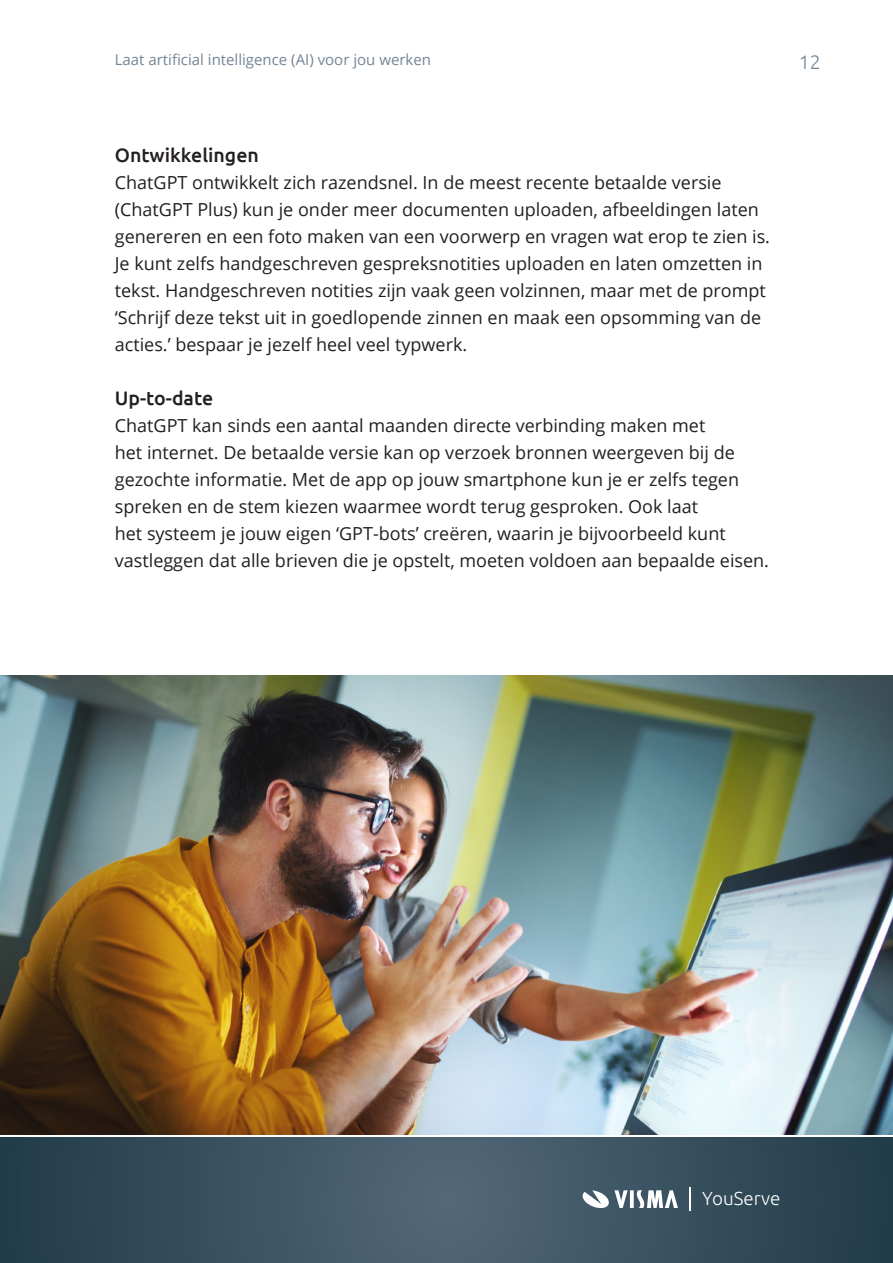
<style>
.page{position:relative;width:893px;height:1263px;background:#fff}
.page>*{position:absolute;margin:0;border:0;box-sizing:border-box;transform-origin:0 0}
.SUBKOP{font:500 19.5px "Ubuntu";color:#231f20}
.t1{font:300 19.5px "Ubuntu";color:#748595}
.t2{font:300 18.75px "Ubuntu";color:#fff}
.PLAT{font:18px/27px "Open Sans";color:#231f20}
.t3{font:15px "Open Sans";color:#748595}
</style>
<div class="page">
<svg style="left:0;top:1137px;width:893px;height:126px;background:#395160"></svg>
<svg style="left:582px;top:1190px;width:96px;height:19px"></svg>
<svg style="left:690px;top:1187px;width:1px;height:24px"></svg>
<img style="left:0;top:675px;width:893px;height:459px">
<p class="t3" style="left:115px;top:50px;width:318px">Laat artificial intelligence (AI) voor jou werken</p>
<p class="t1" style="left:799px;top:50px;width:23px">12</p>
<p class="SUBKOP" style="left:115px;top:143px;width:146px">Ontwikkelingen</p>
<p class="PLAT" style="left:115px;top:169px;width:657px">ChatGPT ontwikkelt zich razendsnel. In de meest recente betaalde versie (ChatGPT Plus) kun je onder meer documenten uploaden, afbeeldingen laten genereren en een foto maken van een voorwerp en vragen wat erop te zien is.<br>Je kunt zelfs handgeschreven gespreksnotities uploaden en laten omzetten in tekst. Handgeschreven notities zijn vaak geen volzinnen, maar met de prompt ‘Schrijf deze tekst uit in goedlopende zinnen en maak een opsomming van de acties.’ bespaar je jezelf heel veel typwerk.</p>
<p class="SUBKOP" style="left:115px;top:386px;width:100px">Up-to-date</p>
<p class="PLAT" style="left:115px;top:412px;width:656px">ChatGPT kan sinds een aantal maanden directe verbinding maken met<br>het internet. De betaalde versie kan op verzoek bronnen weergeven bij de gezochte informatie. Met de app op jouw smartphone kun je er zelfs tegen spreken en de stem kiezen waarmee wordt terug gesproken. Ook laat<br>het systeem je jouw eigen ‘GPT-bots’ creëren, waarin je bijvoorbeeld kunt vastleggen dat alle brieven die je opstelt, moeten voldoen aan bepaalde eisen.</p>
<p class="t2" style="left:702px;top:1186px;width:80px">YouServe</p>
</div>
